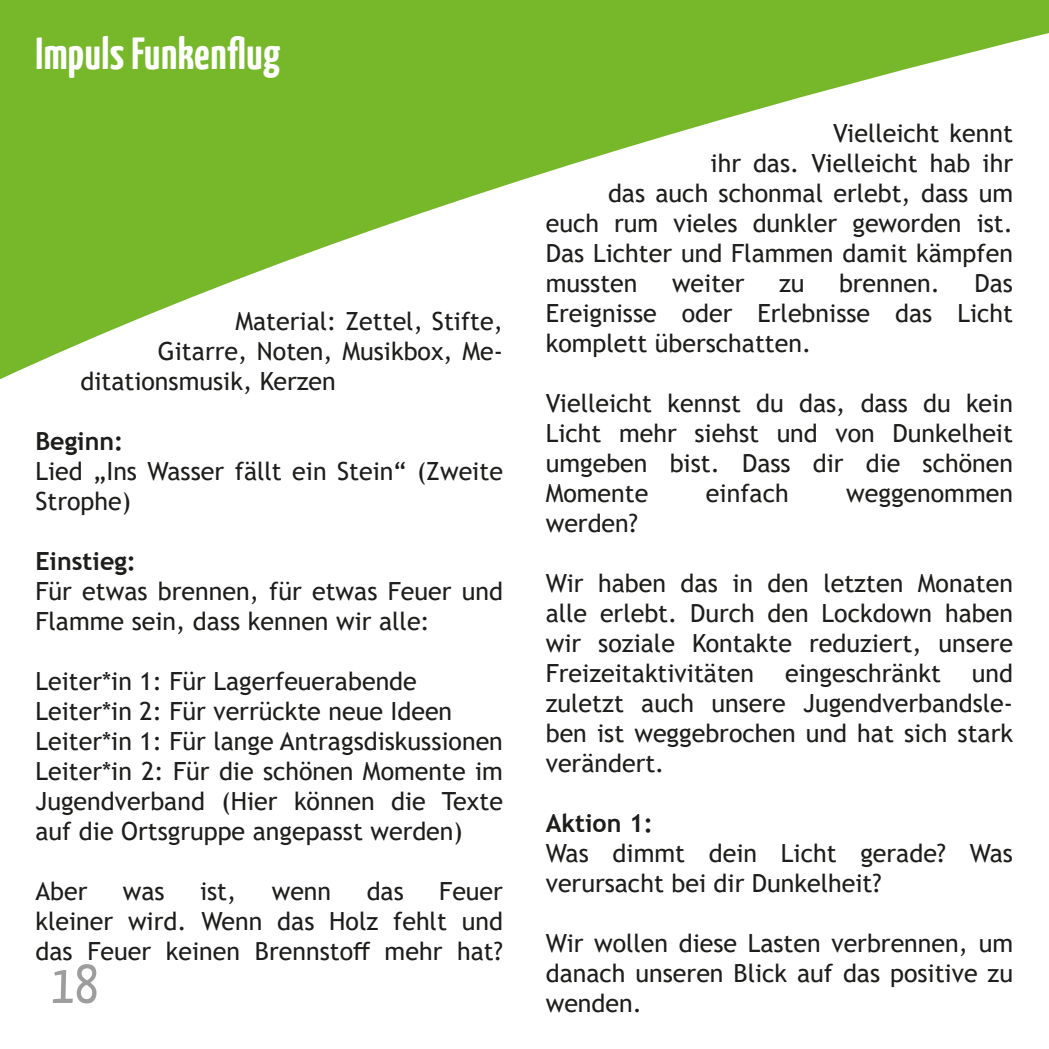
<style>
.page{position:relative;width:1049px;height:1049px;background:#fff}
.page>*{position:absolute;margin:0;border:0;box-sizing:border-box;transform-origin:0 0}
.t1{font:55px "BDKJ";color:#9d9d9d}
.t2{font:700 45px "BDKJ";color:#fff}
.t3{font:25px/30px "Trebuchet MS";color:#1d1d1b;text-align:justify}
.t4{font:700 25px "Trebuchet MS";color:#1d1d1b}
</style>
<div class="page">
<svg style="left:0;top:0;width:1049px;height:380px"></svg>
<h2 class="t2" style="left:35px;top:23px;width:247px">Impuls Funkenflug</h2>
<p class="t3" style="left:235px;top:306px;width:269px">Material: Zettel, Stifte,</p>
<p class="t3" style="left:158px;top:336px;width:346px">Gitarre, Noten, Musikbox, Me-</p>
<p class="t3" style="left:80px;top:366px;width:257px">ditationsmusik, Kerzen</p>
<p class="t4" style="left:35px;top:426px;width:89px">Beginn:</p>
<p class="t3" style="left:35px;top:456px;width:469px">Lied „Ins Wasser fällt ein Stein“ (Zweite<br>Strophe)</p>
<p class="t4" style="left:35px;top:546px;width:102px">Einstieg:</p>
<p class="t3" style="left:35px;top:576px;width:469px">Für etwas brennen, für etwas Feuer und<br>Flamme sein, dass kennen wir alle:</p>
<p class="t3" style="left:35px;top:666px;width:469px;text-align:left">Leiter*in 1: Für Lagerfeuerabende Leiter*in 2: Für verrückte neue Ideen Leiter*in 1: Für lange Antragsdiskussionen Leiter*in 2: Für die schönen Momente im Jugendverband (Hier können die Texte auf die Ortsgruppe angepasst werden)</p>
<p class="t3" style="left:35px;top:876px;width:54px">Aber</p>
<p class="t3" style="left:123px;top:876px;width:43px">was</p>
<p class="t3" style="left:200px;top:876px;width:38px">ist,</p>
<p class="t3" style="left:272px;top:876px;width:61px">wenn</p>
<p class="t3" style="left:367px;top:876px;width:39px">das</p>
<p class="t3" style="left:35px;top:876px;width:469px;text-indent:404px">Feuer kleiner wird. Wenn das Holz fehlt und das Feuer keinen Brennstoff mehr hat?</p>
<h1 class="t1" style="left:51px;top:948px;width:49px">18</h1>
<p class="t3" style="left:833px;top:118px;width:181px">Vielleicht kennt</p>
<p class="t3" style="left:710px;top:148px;width:304px">ihr das. Vielleicht hab ihr</p>
<p class="t3" style="left:608px;top:178px;width:406px">das auch schonmal erlebt, dass um</p>
<p class="t3" style="left:546px;top:208px;width:469px">euch rum vieles dunkler geworden ist.</p>
<p class="t3" style="left:546px;top:238px;width:469px">Das Lichter und Flammen damit kämpfen</p>
<p class="t3" style="left:546px;top:268px;width:93px">mussten</p>
<p class="t3" style="left:672px;top:268px;width:74px">weiter</p>
<p class="t3" style="left:779px;top:268px;width:27px">zu</p>
<p class="t3" style="left:839px;top:268px;width:103px">brennen.</p>
<p class="t3" style="left:546px;top:268px;width:469px;text-indent:429px">Das Ereignisse oder Erlebnisse das Licht komplett überschatten.</p>
<p class="t3" style="left:546px;top:388px;width:469px">Vielleicht kennst du das, dass du kein Licht mehr siehst und von Dunkelheit umgeben bist. Dass dir die schönen Momente</p>
<p class="t3" style="left:706px;top:478px;width:84px">einfach</p>
<p class="t3" style="left:846px;top:478px;width:168px">weggenommen</p>
<p class="t3" style="left:546px;top:508px;width:94px">werden?</p>
<p class="t3" style="left:546px;top:568px;width:469px">Wir haben das in den letzten Monaten alle erlebt. Durch den Lockdown haben wir soziale Kontakte reduziert, unsere Freizeitaktivitäten eingeschränkt und zuletzt auch unsere Jugendverbandsle&shy;ben ist weggebrochen und hat sich stark verändert.</p>
<p class="t4" style="left:546px;top:808px;width:109px">Aktion 1:</p>
<p class="t3" style="left:546px;top:838px;width:469px">Was dimmt dein Licht gerade? Was verursacht bei dir Dunkelheit?</p>
<p class="t3" style="left:546px;top:928px;width:469px">Wir wollen diese Lasten verbrennen, um danach unseren Blick auf das positive zu wenden.</p>
</div>
